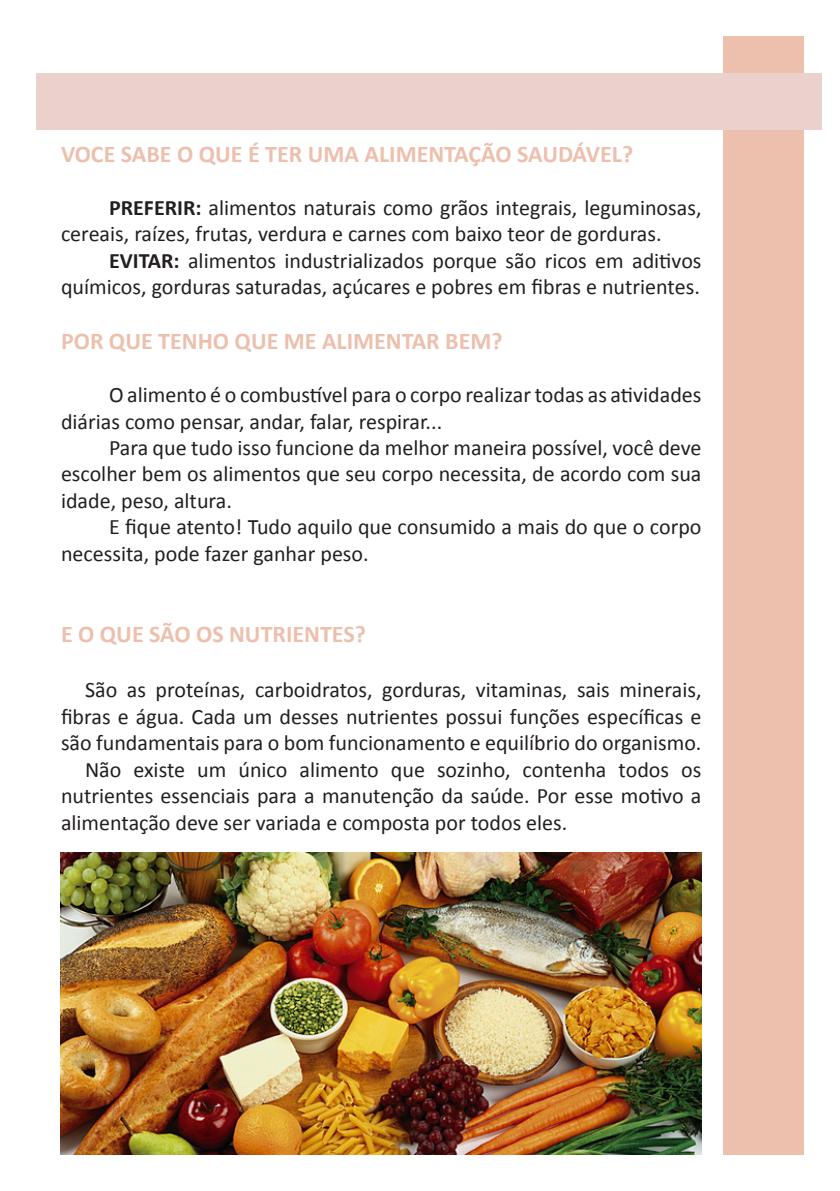
<style>
.page{position:relative;width:840px;height:1191px;background:#fff}
.page>*{position:absolute;margin:0;border:0;box-sizing:border-box;transform-origin:0 0}
.Titulo_Rosa{font:700 24px "Calibri";color:#edbfad}
.Bolinha{font:22px/26.4px "Calibri";color:#231f20}
.Texto{font:22px/26.4px "Calibri";color:#231f20;text-align:justify}
.s1{font-weight:700}
</style>
<div class="page">
<div style="left:723px;top:36px;width:80px;height:1118px;background:#edbfad"></div>
<div style="left:36px;top:73px;width:785px;height:56px;background:#ead1cb"></div>
<img style="left:61px;top:852px;width:640px;height:302px">
<p class="Titulo_Rosa" style="left:61px;top:139px;width:573px">VOCE SABE O QUE É TER UMA ALIMENTAÇÃO SAUDÁVEL?</p>
<p class="Bolinha" style="left:61px;top:193px;width:641px;text-indent:48px"><span class="s1">PREFERIR:</span> alimentos naturais como grãos integrais, leguminosas, cereais, raízes, frutas, verdura e carnes com baixo teor de gorduras.</p>
<p class="Bolinha" style="left:61px;top:246px;width:641px;text-align:right"><span class="s1">EVITAR:</span> alimentos industrializados porque são ricos em aditivos químicos, gorduras saturadas, açúcares e pobres em fibras e nutrientes.</p>
<p class="Titulo_Rosa" style="left:61px;top:326px;width:443px">POR QUE TENHO QUE ME ALIMENTAR BEM?</p>
<p class="Bolinha" style="left:61px;top:380px;width:641px;text-indent:48px">O alimento é o combustível para o corpo realizar todas as atividades diárias como pensar, andar, falar, respirar...</p>
<p class="Bolinha" style="left:61px;top:433px;width:641px;text-align:justify;text-indent:48px">Para que tudo isso funcione da melhor maneira possível, você deve escolher bem os alimentos que seu corpo necessita, de acordo com sua idade, peso, altura.</p>
<p class="Bolinha" style="left:61px;top:512px;width:641px;text-indent:48px">E fique atento! Tudo aquilo que consumido a mais do que o corpo necessita, pode fazer ganhar peso.</p>
<p class="Titulo_Rosa" style="left:61px;top:619px;width:306px">E O QUE SÃO OS NUTRIENTES?</p>
<p class="Texto" style="left:61px;top:676px;width:641px;text-indent:24px">São as proteínas, carboidratos, gorduras, vitaminas, sais minerais, fibras e água. Cada um desses nutrientes possui funções específicas e são fundamentais para o bom funcionamento e equilíbrio do organismo.</p>
<p class="Texto" style="left:61px;top:755px;width:641px;text-indent:24px">Não existe um único alimento que sozinho, contenha todos os nutrientes essenciais para a manutenção da saúde. Por esse motivo a alimentação deve ser variada e composta por todos eles.</p>
</div>
